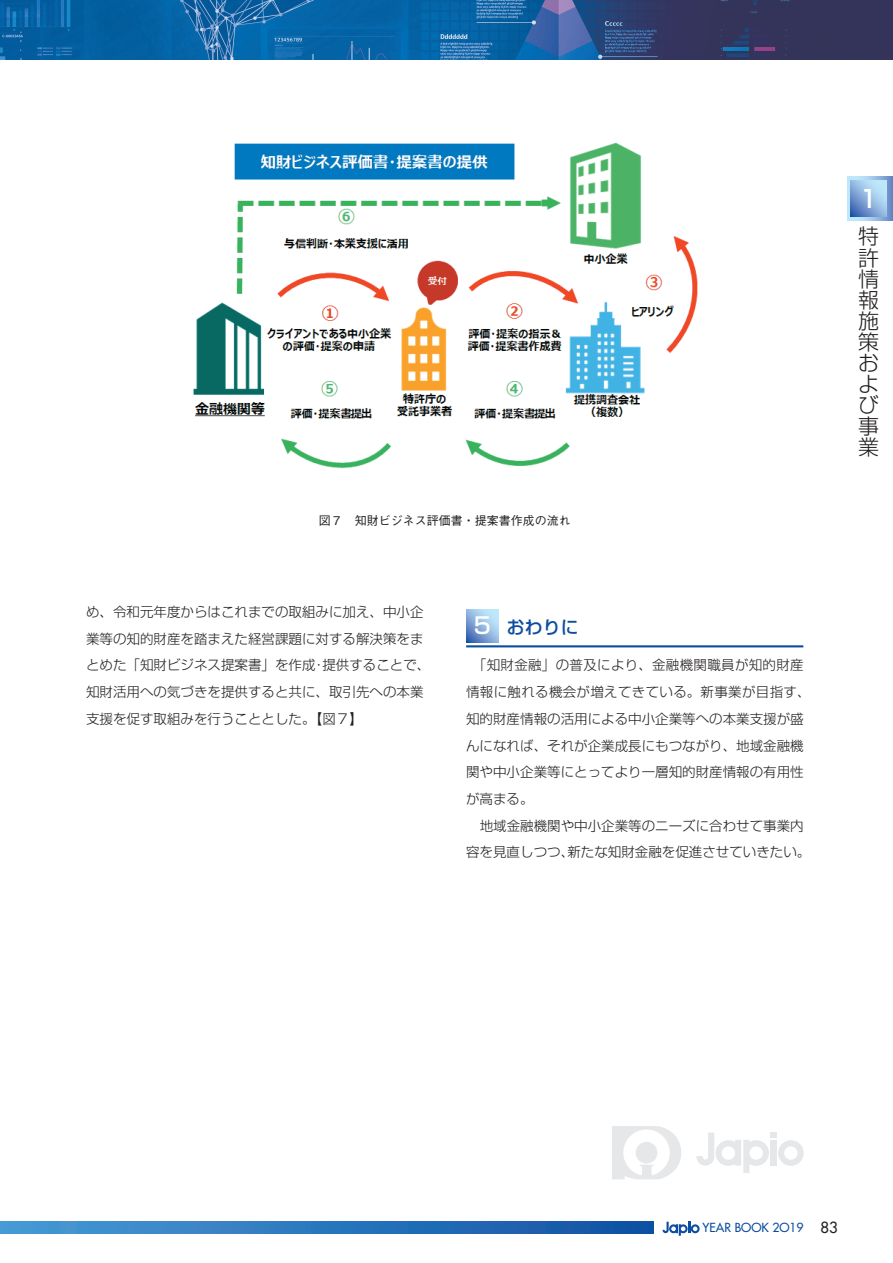
<style>
.page{position:relative;width:893px;height:1263px;background:#fff}
.page>*{position:absolute;margin:0;border:0;box-sizing:border-box;transform-origin:0 0}
.t1{font:500 24px "Shin Go Pr 5";color:#fff}
.t2{font:300 21px/21px "Shin Go Pro";color:#231f20;text-align:justify}
.t3{font:500 18px "Shin Go Pro";color:#0d4da1}
.t4{font:300 13.5px/26.7px "Shin Go Pr 5";color:#231f20}
.t5{font:500 12.15px "Futura Std";color:#0d4da1}
.t6{font:500 12px "Gothic BBB Pro";color:#231f20}
.s1{font-family:"Shin Go Pr 5";font-size:22.5px;color:#fff}
.s2{font-size:15px;color:#231f20}
</style>
<div class="page">
<svg style="left:0;top:1221px;width:654px;height:12px;background:#2c76bc"></svg>
<svg style="left:662px;top:1222px;width:38px;height:14px"></svg>
<img style="left:0;top:0;width:893px;height:60px">
<svg style="left:847px;top:177px;width:46px;height:43px"></svg>
<svg style="left:851px;top:181px;width:36px;height:35px"></svg>
<svg style="left:466px;top:609px;width:32px;height:33px"></svg>
<hr style="left:466px;top:645px;width:337px;height:2px;background:#0d4da1">
<svg style="left:696px;top:1132px;width:108px;height:41px"></svg>
<svg style="left:612px;top:1126px;width:69px;height:53px"></svg>
<img style="left:193px;top:142px;width:505px;height:327px">
<p class="t6" style="left:319px;top:510px;width:253px">図７　知財ビジネス評価書・提案書作成の流れ</p>
<p class="t4" style="left:86px;top:597px;width:346px">め、令和元年度からはこれまでの取組みに加え、中小企業等の知的財産を踏まえた経営課題に対する解決策をまとめた「知財ビジネス提案書」を作成・提供することで、知財活用への気づきを提供すると共に、取引先への本業支援を促す取組みを行うこととした。【図７】</p>
<h3 class="t3" style="left:474px;top:613px;width:106px"><span class="s1">5</span> おわりに</h3>
<p class="t4" style="left:466px;top:651px;width:346px;text-indent:7px">「知財金融」の普及により、金融機関職員が知的財産情報に触れる機会が増えてきている。新事業が目指す、知的財産情報の活用による中小企業等への本業支援が盛んになれば、それが企業成長にもつながり、地域金融機関や中小企業等にとってより一層知的財産情報の有用性が高まる。</p>
<p class="t4" style="left:466px;top:811px;width:346px;text-align:center">地域金融機関や中小企業等のニーズに合わせて事業内<br>容を見直しつつ、新たな知財金融を促進させていきたい。</p>
<h1 class="t1" style="left:860px;top:179px;width:20px">1</h1>
<h2 class="t2" style="left:858px;top:223px;width:22px">特許情報施策および事業</h2>
<p class="t5" style="left:703px;top:1220px;width:137px">YEAR BOOK 2O19 <span class="s2">83</span></p>
</div>
